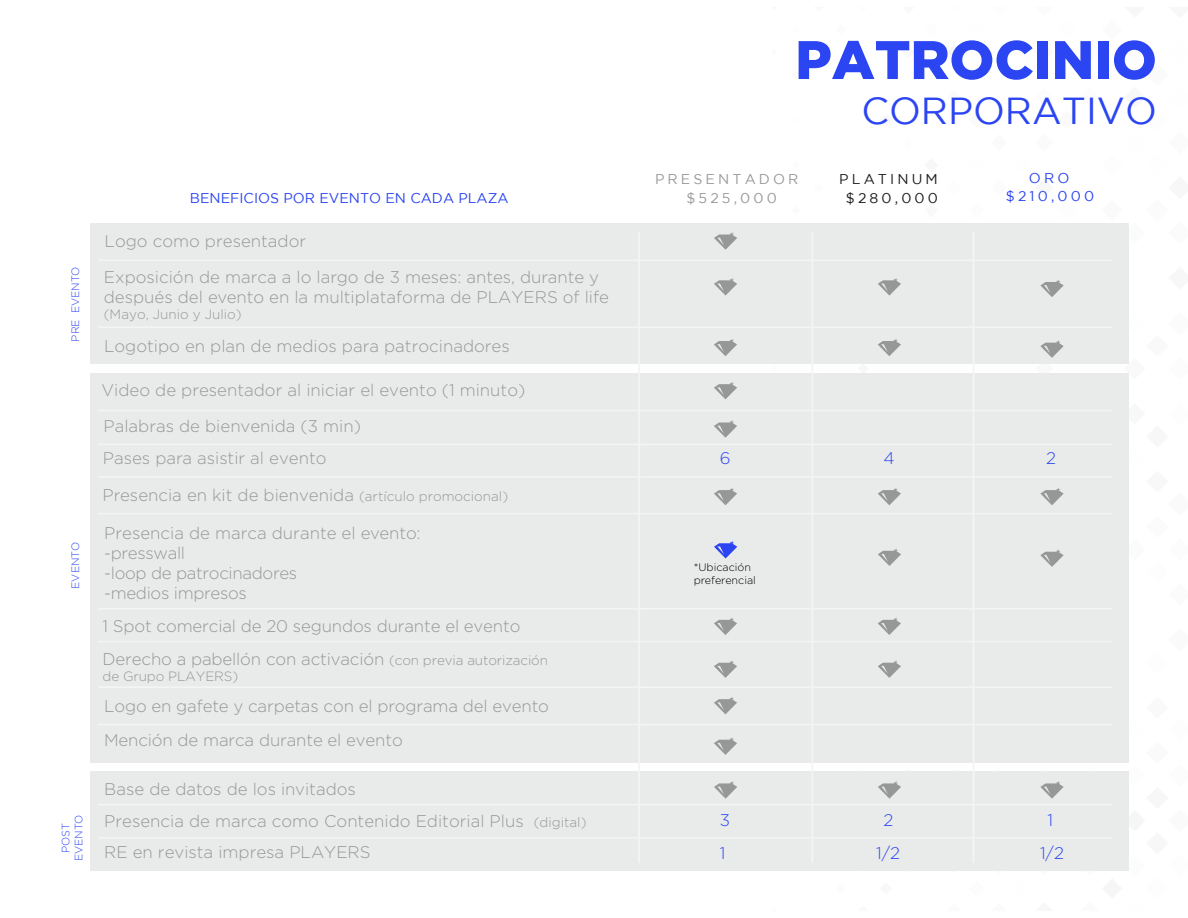
<style>
.page{position:relative;width:1188px;height:918px;background:#fff}
.page>*{position:absolute;margin:0;border:0;box-sizing:border-box;transform-origin:0 0}
.t1{font:900 54.15px "Gotham";color:#2b45f2}
.t2{font:37.5px "Gotham";color:#2b45f2}
.t3{font:300 16.8px/31.3px "Gotham";color:#969898}
.t4{font:300 16.8px/20.2px "Gotham";letter-spacing:-.02em;color:#969898}
.t5{font:300 16.8px "Gotham";color:#2b45f2}
.t6{font:14.1px "Gotham";color:#2b45f2}
.t7{font:14.1px/18.6px "Gotham";letter-spacing:.22em;color:#999}
.t8{font:14.1px/18.6px "Gotham";letter-spacing:.22em;color:#1c1b1a;text-align:center}
.t9{font:300 13.5px "Gotham";letter-spacing:-.005em;color:#969898}
.t10{font:300 10.8px/12.9px "Gotham";color:#2b45f2;text-align:center}
.t11{font:300 10.8px/12.9px "Gotham";color:#000}
.s1{font-size:13.5px}
</style>
<div class="page">
<svg style="left:902px;top:870px;width:13px;height:1px"></svg>
<svg style="left:947px;top:870px;width:14px;height:1px"></svg>
<svg style="left:991px;top:870px;width:16px;height:1px"></svg>
<div style="left:90px;top:223px;width:1039px;height:141px;background:#e9eaea"></div>
<div style="left:90px;top:771px;width:1039px;height:99px;background:#e9eaea"></div>
<div style="left:90px;top:373px;width:1039px;height:389px;background:#e9eaea"></div>
<svg style="left:714px;top:541px;width:23px;height:18px"></svg>
<svg style="left:714px;top:781px;width:23px;height:18px"></svg>
<svg style="left:714px;top:338px;width:23px;height:18px"></svg>
<svg style="left:714px;top:382px;width:23px;height:17px"></svg>
<svg style="left:714px;top:420px;width:23px;height:18px"></svg>
<svg style="left:714px;top:697px;width:23px;height:17px"></svg>
<svg style="left:714px;top:737px;width:23px;height:18px"></svg>
<svg style="left:714px;top:660px;width:23px;height:18px"></svg>
<svg style="left:714px;top:488px;width:23px;height:17px"></svg>
<svg style="left:714px;top:617px;width:23px;height:18px"></svg>
<svg style="left:714px;top:278px;width:23px;height:18px"></svg>
<svg style="left:714px;top:232px;width:23px;height:18px"></svg>
<svg style="left:878px;top:548px;width:23px;height:18px"></svg>
<svg style="left:878px;top:781px;width:23px;height:18px"></svg>
<svg style="left:878px;top:338px;width:23px;height:18px"></svg>
<svg style="left:878px;top:660px;width:23px;height:18px"></svg>
<svg style="left:878px;top:488px;width:23px;height:17px"></svg>
<svg style="left:878px;top:617px;width:23px;height:18px"></svg>
<svg style="left:878px;top:278px;width:23px;height:18px"></svg>
<svg style="left:1013px;top:279px;width:116px;height:592px"></svg>
<hr style="left:98px;top:326px;width:1014px;height:2px;background:#f4f4f4">
<hr style="left:98px;top:259px;width:1014px;height:2px;background:#f4f4f4">
<hr style="left:98px;top:476px;width:1014px;height:2px;background:#f4f4f4">
<hr style="left:98px;top:444px;width:1014px;height:1px;background:#f4f4f4">
<hr style="left:98px;top:410px;width:1014px;height:1px;background:#f4f4f4">
<hr style="left:98px;top:513px;width:1014px;height:1px;background:#f4f4f4">
<hr style="left:98px;top:608px;width:1014px;height:2px;background:#f4f4f4">
<hr style="left:98px;top:641px;width:1014px;height:1px;background:#f4f4f4">
<hr style="left:98px;top:686px;width:1014px;height:2px;background:#f4f4f4">
<hr style="left:98px;top:724px;width:1014px;height:1px;background:#f4f4f4">
<hr style="left:98px;top:804px;width:1014px;height:1px;background:#f4f4f4">
<hr style="left:98px;top:837px;width:1014px;height:2px;background:#f4f4f4">
<hr style="left:638px;top:232px;width:2px;height:631px;background:#f4f4f4">
<hr style="left:811px;top:232px;width:2px;height:631px;background:#f4f4f4">
<hr style="left:973px;top:232px;width:1px;height:631px;background:#f4f4f4">
<p class="t10" style="left:69px;top:342px;width:77px;rotate:-90deg">PRE EVENTO</p>
<p class="t10" style="left:69px;top:589px;width:48px;rotate:-90deg">EVENTO</p>
<p class="t10" style="left:59px;top:861px;width:48px;rotate:-90deg">POST<br>EVENTO</p>
<h1 class="t1" style="left:795px;top:29px;width:363px">PATROCINIO</h1>
<h2 class="t2" style="left:861px;top:90px;width:297px">CORPORATIVO</h2>
<p class="t7" style="left:687px;top:170px;width:113px;text-indent:-32px">PRESENTADOR $525,000</p>
<p class="t6" style="left:1029px;top:170px;width:42px">ORO</p>
<p class="t8" style="left:839px;top:170px;width:100px">PLATINUM $280,000</p>
<p class="t6" style="left:190px;top:190px;width:320px">BENEFICIOS POR EVENTO EN CADA PLAZA</p>
<p class="t6" style="left:1006px;top:189px;width:90px">$210,000</p>
<p class="t3" style="left:105px;top:226px;width:203px">Logo como presentador</p>
<p class="t3" style="left:104px;top:267px;width:507px;line-height:20.2px">Exposición de marca a lo largo de 3 meses: antes, durante y después del evento en la multiplataforma de PLAYERS of life</p>
<p class="t9" style="left:104px;top:307px;width:139px">(Mayo, Junio y Julio)</p>
<p class="t3" style="left:104px;top:330px;width:407px">Logotipo en plan de medios para patrocinadores</p>
<p class="t3" style="left:102px;top:374px;width:425px">Video de presentador al iniciar el evento (1 minuto)</p>
<p class="t3" style="left:103px;top:410px;width:259px">Palabras de bienvenida (3 min)</p>
<p class="t5" style="left:720px;top:449px;width:12px">6</p>
<p class="t3" style="left:103px;top:443px;width:225px">Pases para asistir al evento</p>
<p class="t5" style="left:1046px;top:449px;width:11px">2</p>
<p class="t5" style="left:884px;top:449px;width:13px">4</p>
<p class="t3" style="left:103px;top:479px;width:407px">Presencia en kit de bienvenida <span class="s1">(artículo promocional)</span></p>
<p class="t4" style="left:104px;top:522px;width:318px">Presencia de marca durante el evento: -presswall<br>-loop de patrocinadores<br>-medios impresos</p>
<p class="t3" style="left:103px;top:610px;width:419px">1 Spot comercial de 20 segundos durante el evento</p>
<p class="t3" style="left:103px;top:643px;width:447px">Derecho a pabellón con activación <span class="s1">(con previa autorización</span></p>
<p class="t9" style="left:103px;top:669px;width:137px">de Grupo PLAYERS)</p>
<p class="t3" style="left:104px;top:689px;width:446px;line-height:33.9px">Logo en gafete y carpetas con el programa del evento<br>Mención de marca durante el evento</p>
<p class="t3" style="left:104px;top:773px;width:484px">Base de datos de los invitados<br>Presencia de marca como Contenido Editorial Plus <span class="s1">(digital)<br></span>RE en revista impresa PLAYERS</p>
<p class="t11" style="left:694px;top:560px;width:64px">*Ubicación preferencial</p>
<p class="t5" style="left:720px;top:811px;width:12px">3</p>
<p class="t5" style="left:884px;top:811px;width:11px">2</p>
<p class="t5" style="left:1048px;top:811px;width:7px">1</p>
<p class="t5" style="left:720px;top:844px;width:7px">1</p>
<p class="t5" style="left:876px;top:844px;width:25px">1/2</p>
<p class="t5" style="left:1040px;top:844px;width:25px">1/2</p>
</div>
